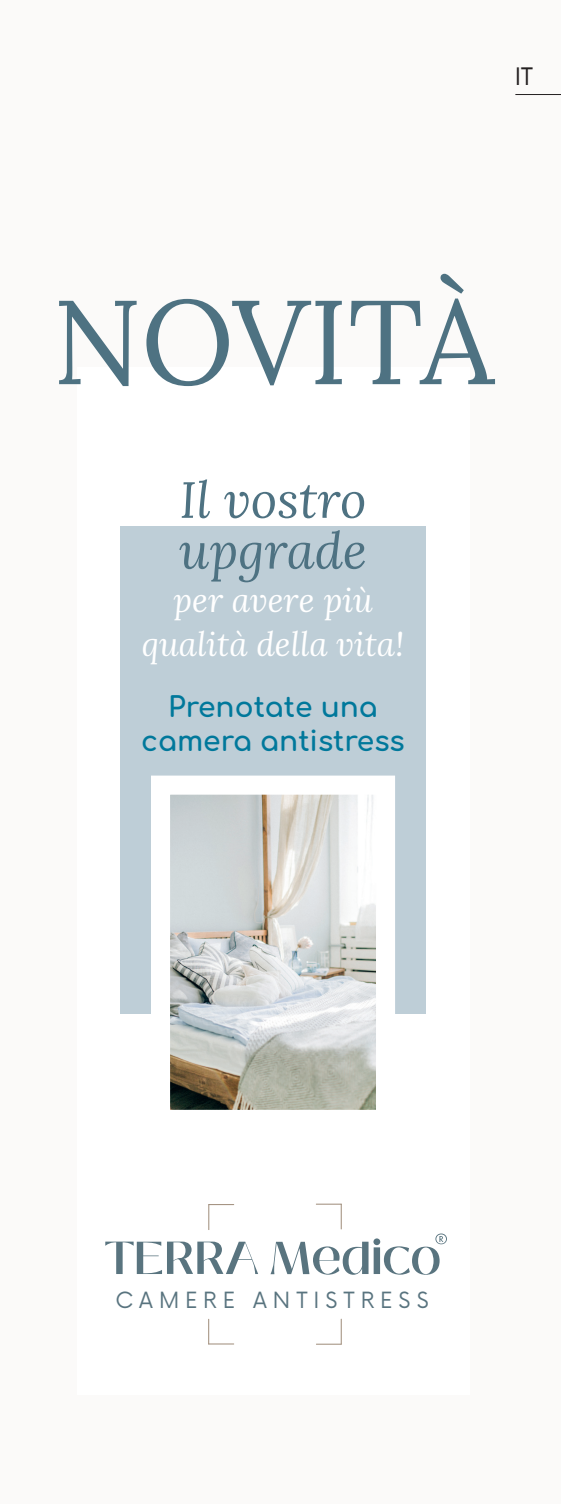
<style>
.page{position:relative;width:561px;height:1504px;background:#fff}
.page>*{position:absolute;margin:0;border:0;box-sizing:border-box;transform-origin:0 0}
.t1{font:119px "Lora";letter-spacing:-.005em;color:#4e7282}
.t2{font:italic 50.75px/50.8px "Lora";color:#4e7282}
.t3{font:italic 33.25px/43.8px "Lora";color:#fff;text-align:center}
.t4{font:700 28px/33.6px "Comfortaa";color:#00789b;text-align:center}
.t5{font:24.5px "Arial Narrow";color:#231f20}
.t6{font:21.7px "Now";letter-spacing:.275em;color:#59747f}
</style>
<div class="page">
<div style="left:0;top:0;width:561px;height:1503px;background:#fbfaf9"></div>
<div style="left:77px;top:367px;width:392px;height:1027px;background:#fff"></div>
<div style="left:120px;top:526px;width:305px;height:487px;background:#beced7"></div>
<img style="left:171px;top:795px;width:204px;height:313px">
<div style="left:151px;top:775px;width:244px;height:353px;border:19px solid #fff"></div>
<svg style="left:208px;top:1204px;width:26px;height:25px"></svg>
<svg style="left:208px;top:1318px;width:26px;height:26px"></svg>
<svg style="left:316px;top:1319px;width:25px;height:25px"></svg>
<svg style="left:105px;top:1241px;width:153px;height:32px"></svg>
<svg style="left:270px;top:1203px;width:177px;height:71px"></svg>
<hr style="left:515px;top:94px;width:46px;height:1px;background:#231f20">
<p class="t5" style="left:515px;top:59px;width:19px">IT</p>
<h1 class="t1" style="left:52px;top:251px;width:442px">NOVITÀ</h1>
<h2 class="t2" style="left:179px;top:473px;width:189px">Il vostro upgrade</h2>
<p class="t3" style="left:142px;top:578px;width:264px">per avere più qualità della vita!</p>
<p class="t4" style="left:141px;top:686px;width:265px">Prenotate una camera antistress</p>
<p class="t6" style="left:115px;top:1282px;width:315px">CAMERE ANTISTRESS</p>
</div>
